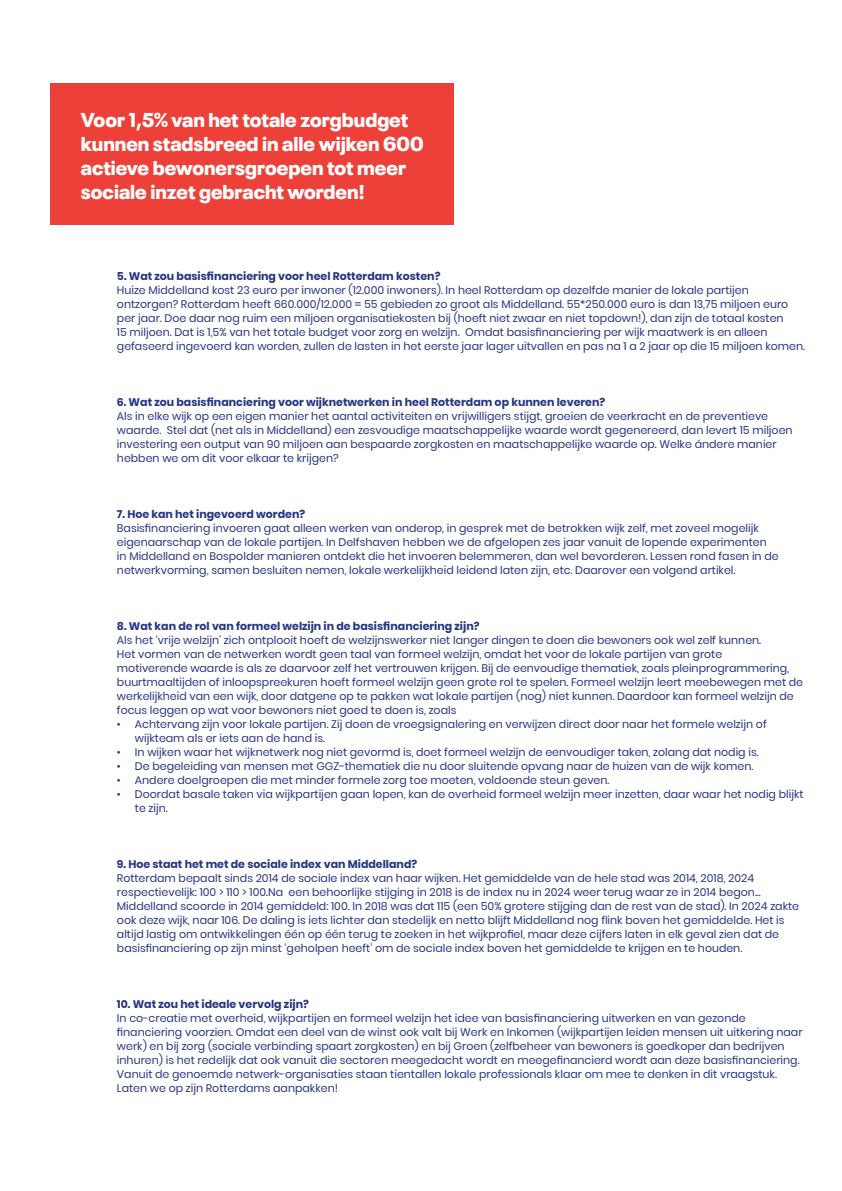
<style>
.page{position:relative;width:842px;height:1191px;background:#fff}
.page>*{position:absolute;margin:0;border:0;box-sizing:border-box;transform-origin:0 0}
.t1{font:900 20px/24px "Neue Plak";color:#fff}
.t2{font:11px/14px "Poppins";color:#283583}
.t3{font:700 11px "Poppins";color:#283583}
.s1{font-weight:700}
</style>
<div class="page">
<div style="left:50px;top:84px;width:404px;height:141px;background:#ed4038"></div>
<p class="t1" style="left:81px;top:106px;width:329px">Voor 1,5% van het totale zorgbudget</p>
<p class="t1" style="left:81px;top:130px;width:344px">kunnen stadsbreed in alle wijken 600 actieve bewonersgroepen tot meer sociale inzet gebracht worden!</p>
<p class="t3" style="left:117px;top:269px;width:325px">5. Wat zou basisfinanciering voor heel Rotterdam kosten?</p>
<p class="t2" style="left:117px;top:283px;width:690px">Huize Middelland kost 23 euro per inwoner (12.000 inwoners). In heel Rotterdam op dezelfde manier de lokale partijen ontzorgen? Rotterdam heeft 660.000/12.000 = 55 gebieden zo groot als Middelland. 55*250.000 euro is dan 13,75 miljoen euro per jaar. Doe daar nog ruim een miljoen organisatiekosten bij (hoeft niet zwaar en niet topdown!), dan zijn de totaal kosten<br>15 miljoen. Dat is 1,5% van het totale budget voor zorg en welzijn. Omdat basisfinanciering per wijk maatwerk is en alleen gefaseerd ingevoerd kan worden, zullen de lasten in het eerste jaar lager uitvallen en pas na 1 a 2 jaar op die 15 miljoen komen.</p>
<p class="t3" style="left:117px;top:395px;width:490px">6. Wat zou basisfinanciering voor wijknetwerken in heel Rotterdam op kunnen leveren?</p>
<p class="t2" style="left:117px;top:409px;width:677px">Als in elke wijk op een eigen manier het aantal activiteiten en vrijwilligers stijgt, groeien de veerkracht en de preventieve waarde. Stel dat (net als in Middelland) een zesvoudige maatschappelijke waarde wordt gegenereerd, dan levert 15 miljoen investering een output van 90 miljoen aan bespaarde zorgkosten en maatschappelijke waarde op. Welke ándere manier hebben we om dit voor elkaar te krijgen?</p>
<p class="t3" style="left:117px;top:507px;width:190px">7. Hoe kan het ingevoerd worden?</p>
<p class="t2" style="left:117px;top:521px;width:663px">Basisfinanciering invoeren gaat alleen werken van onderop, in gesprek met de betrokken wijk zelf, met zoveel mogelijk eigenaarschap van de lokale partijen. In Delfshaven hebben we de afgelopen zes jaar vanuit de lopende experimenten in Middelland en Bospolder manieren ontdekt die het invoeren belemmeren, dan wel bevorderen. Lessen rond fasen in de netwerkvorming, samen besluiten nemen, lokale werkelijkheid leidend laten zijn, etc. Daarover een volgend artikel.</p>
<p class="t3" style="left:117px;top:619px;width:364px">8. Wat kan de rol van formeel welzijn in de basisfinanciering zijn?</p>
<p class="t2" style="left:117px;top:633px;width:688px">Als het ‘vrije welzijn’ zich ontplooit hoeft de welzijnswerker niet langer dingen te doen die bewoners ook wel zelf kunnen.<br>Het vormen van de netwerken wordt geen taal van formeel welzijn, omdat het voor de lokale partijen van grote<br>motiverende waarde is als ze daarvoor zelf het vertrouwen krijgen. Bij de eenvoudige thematiek, zoals pleinprogrammering, buurtmaaltijden of inloopspreekuren hoeft formeel welzijn geen grote rol te spelen. Formeel welzijn leert meebewegen met de werkelijkheid van een wijk, door datgene op te pakken wat lokale partijen (nog) niet kunnen. Daardoor kan formeel welzijn de focus leggen op wat voor bewoners niet goed te doen is, zoals</p>
<p class="t2" style="left:135px;top:717px;width:633px;text-indent:-18px">• Achtervang zijn voor lokale partijen. Zij doen de vroegsignalering en verwijzen direct door naar het formele welzijn of wijkteam als er iets aan de hand is.</p>
<p class="t2" style="left:117px;top:745px;width:643px">• In wijken waar het wijknetwerk nog niet gevormd is, doet formeel welzijn de eenvoudiger taken, zolang dat nodig is.</p>
<p class="t2" style="left:117px;top:759px;width:638px">• De begeleiding van mensen met GGZ-thematiek die nu door sluitende opvang naar de huizen van de wijk komen.</p>
<p class="t2" style="left:117px;top:773px;width:494px">• Andere doelgroepen die met minder formele zorg toe moeten, voldoende steun geven.</p>
<p class="t2" style="left:135px;top:787px;width:670px;text-indent:-18px">• Doordat basale taken via wijkpartijen gaan lopen, kan de overheid formeel welzijn meer inzetten, daar waar het nodig blijkt te zijn.</p>
<p class="t2" style="left:117px;top:857px;width:684px"><span class="s1">9. Hoe staat het met de sociale index van Middelland?<br></span>Rotterdam bepaalt sinds 2014 de sociale index van haar wijken. Het gemiddelde van de hele stad was 2014, 2018, 2024 respectievelijk: 100 &gt; 110 &gt; 100.Na een behoorlijke stijging in 2018 is de index nu in 2024 weer terug waar ze in 2014 begon...<br>Middelland scoorde in 2014 gemiddeld: 100. In 2018 was dat 115 (een 50% grotere stijging dan de rest van de stad). In 2024 zakte ook deze wijk, naar 106. De daling is iets lichter dan stedelijk en netto blijft Middelland nog flink boven het gemiddelde. Het is altijd lastig om ontwikkelingen één op één terug te zoeken in het wijkprofiel, maar deze cijfers laten in elk geval zien dat de basisfinanciering op zijn minst ‘geholpen heeft’ om de sociale index boven het gemiddelde te krijgen en te houden.</p>
<p class="t3" style="left:117px;top:997px;width:193px">10. Wat zou het ideale vervolg zijn?</p>
<p class="t2" style="left:117px;top:1011px;width:687px">In co-creatie met overheid, wijkpartijen en formeel welzijn het idee van basisfinanciering uitwerken en van gezonde financiering voorzien. Omdat een deel van de winst ook valt bij Werk en Inkomen (wijkpartijen leiden mensen uit uitkering naar werk) en bij zorg (sociale verbinding spaart zorgkosten) en bij Groen (zelfbeheer van bewoners is goedkoper dan bedrijven inhuren) is het redelijk dat ook vanuit die sectoren meegedacht wordt en meegefinancierd wordt aan deze basisfinanciering.</p>
<p class="t2" style="left:117px;top:1067px;width:661px">Vanuit de genoemde netwerk-organisaties staan tientallen lokale professionals klaar om mee te denken in dit vraagstuk.<br>Laten we op zijn Rotterdams aanpakken!</p>
</div>
